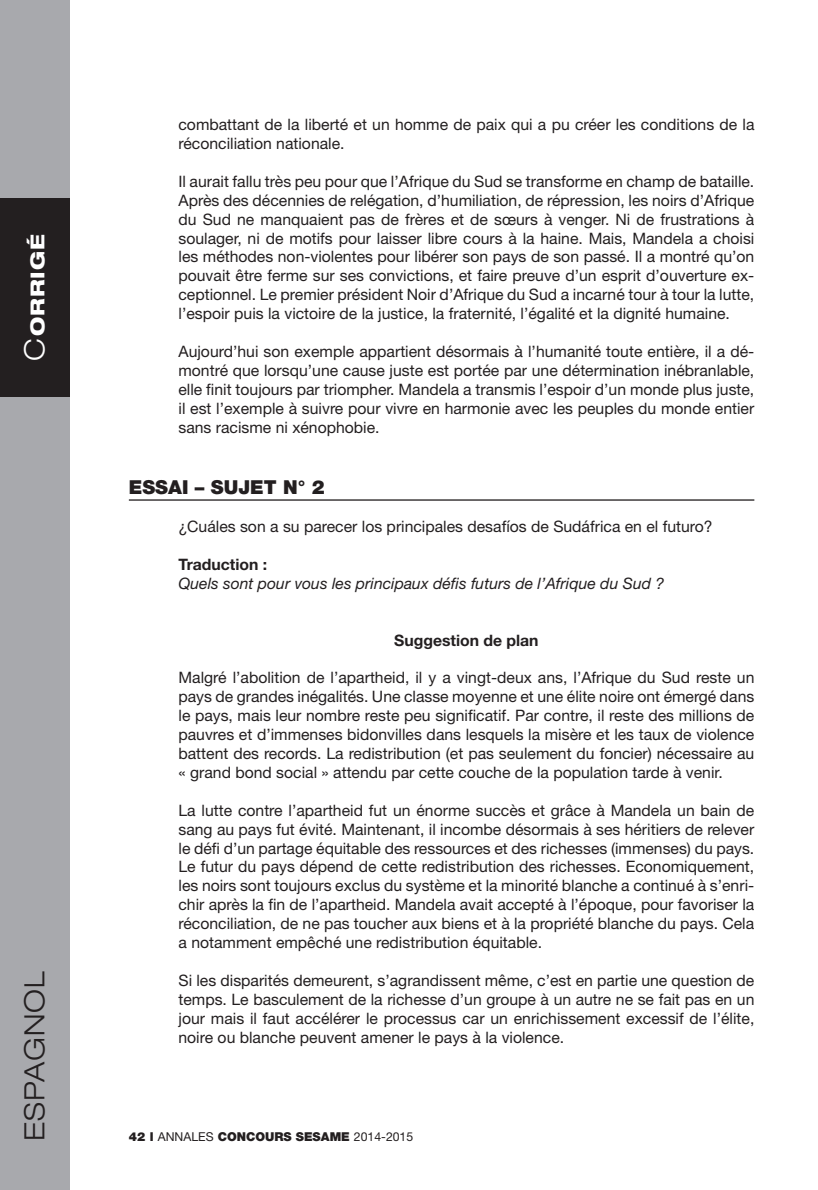
<style>
.page{position:relative;width:818px;height:1190px;background:#fff}
.page>*{position:absolute;margin:0;border:0;box-sizing:border-box;transform-origin:0 0}
.t1{font:300 expanded 28px "Helvetica Neue LT Std";letter-spacing:.03em;color:#231f20}
.t2{font:900 19.25px "Helvetica Neue LT Std";color:#231f20}
.t3{font:800 expanded 19.25px "Helvetica Neue LT Std";letter-spacing:.05em;color:#fff}
.t4{font:15.75px/18.9px "Helvetica Neue LT Std";color:#231f20;text-align:justify}
.t5{font:italic 15.75px "Helvetica Neue LT Std";color:#231f20}
.t6{font:700 15.75px "Helvetica Neue LT Std";color:#231f20}
.t7{font:900 12.25px "Helvetica Neue LT Std";color:#231f20}
.s1{font-weight:300;font-size:28px}
.s2{font-weight:400}
</style>
<div class="page">
<div style="left:0;top:0;width:69px;height:1190px;background:#a8a9ad"></div>
<div style="left:0;top:198px;width:69px;height:199px;background:#231f20"></div>
<hr style="left:129px;top:499px;width:625px;height:2px;background:#231f20">
<p class="t3" style="left:25px;top:361px;width:128px;rotate:-90deg"><span class="s1">C</span>ORRIGÉ</p>
<h1 class="t1" style="left:18px;top:1141px;width:171px;rotate:-90deg">ESPAGNOL</h1>
<p class="t4" style="left:178px;top:115px;width:577px">combattant de la liberté et un homme de paix qui a pu créer les conditions de la réconciliation nationale.</p>
<p class="t4" style="left:178px;top:172px;width:577px">Il aurait fallu très peu pour que l’Afrique du Sud se transforme en champ de bataille.<br>Après des décennies de relégation, d’humiliation, de répression, les noirs d’Afrique du Sud ne manquaient pas de frères et de sœurs à venger. Ni de frustrations à soulager, ni de motifs pour laisser libre cours à la haine. Mais, Mandela a choisi les méthodes non-violentes pour libérer son pays de son passé. Il a montré qu’on pouvait être ferme sur ses convictions, et faire preuve d’un esprit d’ouverture ex&shy;ceptionnel. Le premier président Noir d’Afrique du Sud a incarné tour à tour la lutte, l’espoir puis la victoire de la justice, la fraternité, l’égalité et la dignité humaine.</p>
<p class="t4" style="left:178px;top:342px;width:577px">Aujourd’hui son exemple appartient désormais à l’humanité toute entière, il a dé&shy;montré que lorsqu’une cause juste est portée par une détermination inébranlable, elle finit toujours par triompher. Mandela a transmis l’espoir d’un monde plus juste, il est l’exemple à suivre pour vivre en harmonie avec les peuples du monde entier sans racisme ni xénophobie.</p>
<p class="t2" style="left:129px;top:476px;width:197px">ESSAI – SUJET N° 2</p>
<p class="t4" style="left:178px;top:517px;width:535px">¿Cuáles son a su parecer los principales desafíos de Sudáfrica en el futuro?</p>
<p class="t6" style="left:178px;top:555px;width:90px">Traduction :</p>
<p class="t5" style="left:178px;top:574px;width:487px">Quels sont pour vous les principaux défis futurs de l’Afrique du Sud ?</p>
<p class="t6" style="left:394px;top:630px;width:146px">Suggestion de plan</p>
<p class="t4" style="left:178px;top:668px;width:577px">Malgré l’abolition de l’apartheid, il y a vingt-deux ans, l’Afrique du Sud reste un pays de grandes inégalités. Une classe moyenne et une élite noire ont émergé dans le pays, mais leur nombre reste peu significatif. Par contre, il reste des millions de pauvres et d’immenses bidonvilles dans lesquels la misère et les taux de violence battent des records. La redistribution (et pas seulement du foncier) nécessaire au « grand bond social » attendu par cette couche de la population tarde à venir.</p>
<p class="t4" style="left:178px;top:800px;width:577px">La lutte contre l’apartheid fut un énorme succès et grâce à Mandela un bain de sang au pays fut évité. Maintenant, il incombe désormais à ses héritiers de relever le défi d’un partage équitable des ressources et des richesses (immenses) du pays.<br>Le futur du pays dépend de cette redistribution des richesses. Economiquement, les noirs sont toujours exclus du système et la minorité blanche a continué à s’enri&shy;chir après la fin de l’apartheid. Mandela avait accepté à l’époque, pour favoriser la réconciliation, de ne pas toucher aux biens et à la propriété blanche du pays. Cela a notamment empêché une redistribution équitable.</p>
<p class="t4" style="left:178px;top:970px;width:577px">Si les disparités demeurent, s’agrandissent même, c’est en partie une question de temps. Le basculement de la richesse d’un groupe à un autre ne se fait pas en un jour mais il faut accélérer le processus car un enrichissement excessif de l’élite, noire ou blanche peuvent amener le pays à la violence.</p>
<p class="t7" style="left:129px;top:1129px;width:286px">42 l <span class="s2">ANNALES</span> CONCOURS SESAME <span class="s2">2014-2015</span></p>
</div>
